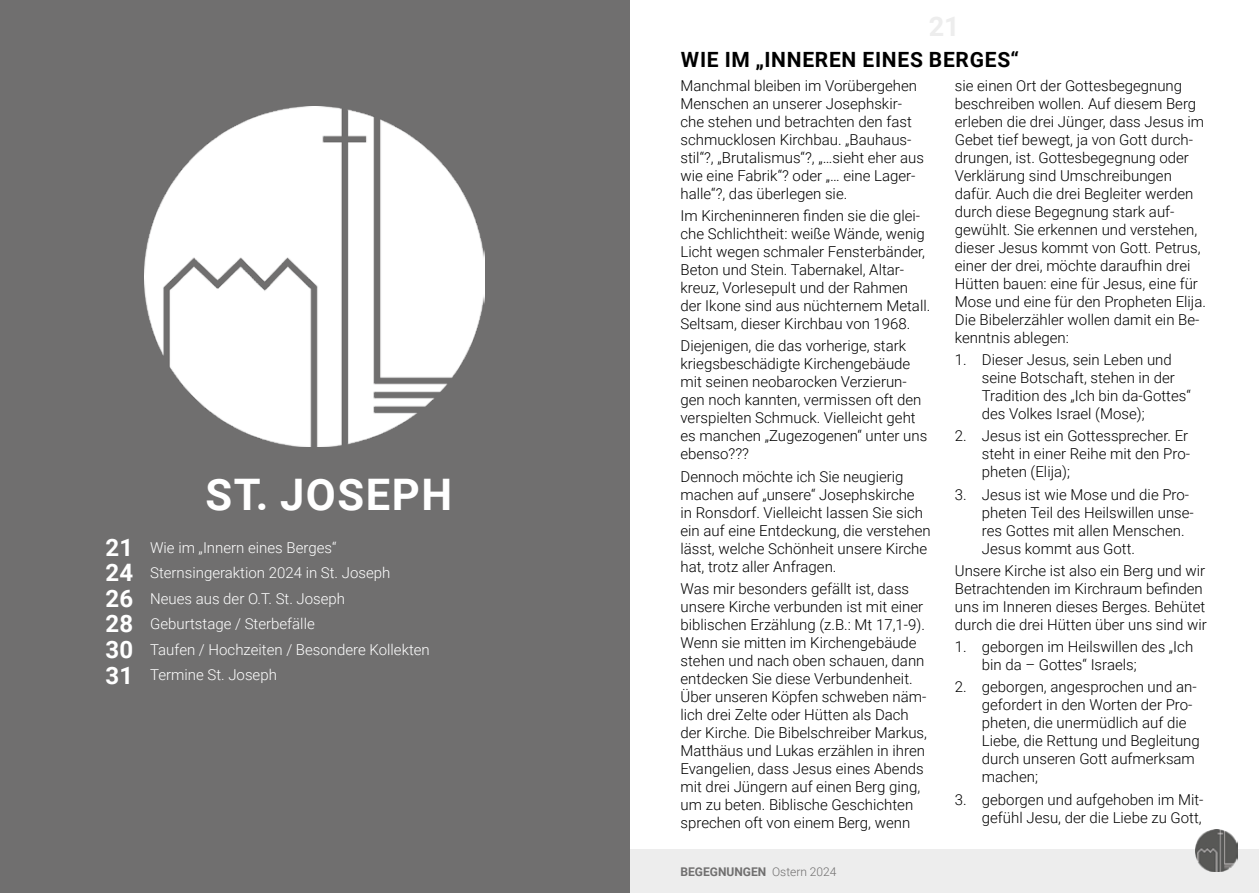
<style>
.page{position:relative;width:1259px;height:893px;background:#fff}
.page>*{position:absolute;margin:0;border:0;box-sizing:border-box;transform-origin:0 0}
.t1{font:700 43.5px "Roboto";letter-spacing:.035em;color:#fff}
.t2{font:700 21px "Roboto";letter-spacing:.035em;color:#000}
.t3{font:300 15px/18px "Roboto";color:#000}
.t4{font:300 15px/25.5px "Roboto";color:#fff}
.t5{font:700 12px "Roboto";color:#706f6f}
.s1{font-weight:700;font-size:24px}
.s2{font-weight:300}
</style>
<div class="page">
<div style="left:629px;top:850px;width:630px;height:43px;background:#ededed"></div>
<div style="left:0;top:0;width:629px;height:893px;background:#706f6f"></div>
<img style="left:145px;top:107px;width:340px;height:339px">
<img style="left:1195px;top:829px;width:42px;height:43px">
<h1 class="t1" style="left:205px;top:464px;width:248px">ST. JOSEPH</h1>
<p class="t4" style="left:106px;top:534px;width:326px"><span class="s1">21</span> Wie im „Innern eines Berges“<br><span class="s1">24</span> Sternsingeraktion 2024 in St. Joseph<br><span class="s1">26</span> Neues aus der O.T. St. Joseph<br><span class="s1">28</span> Geburtstage / Sterbefälle<br><span class="s1">30</span> Taufen / Hochzeiten / Besondere Kollekten<br><span class="s1">31</span> Termine St. Joseph</p>
<h2 class="t2" style="left:681px;top:45px;width:340px">WIE IM „INNEREN EINES BERGES“</h2>
<p class="t3" style="left:680px;top:76px;width:245px">Manchmal bleiben im Vorübergehen Menschen an unserer Josephskir&shy;che stehen und betrachten den fast schmucklosen Kirchbau. „Bauhaus&shy;stil“?, „Brutalismus“?, „…sieht eher aus wie eine Fabrik“? oder „… eine Lager&shy;halle“?, das überlegen sie.</p>
<p class="t3" style="left:680px;top:206px;width:251px">Im Kircheninneren finden sie die glei&shy;che Schlichtheit: weiße Wände, wenig Licht wegen schmaler Fensterbänder, Beton und Stein. Tabernakel, Altar&shy;kreuz, Vorlesepult und der Rahmen der Ikone sind aus nüchternem Metall.<br>Seltsam, dieser Kirchbau von 1968.</p>
<p class="t3" style="left:680px;top:336px;width:248px">Diejenigen, die das vorherige, stark kriegsbeschädigte Kirchengebäude mit seinen neobarocken Verzierun&shy;gen noch kannten, vermissen oft den verspielten Schmuck. Vielleicht geht es manchen „Zugezogenen“ unter uns ebenso???</p>
<p class="t3" style="left:680px;top:467px;width:252px">Dennoch möchte ich Sie neugierig machen auf „unsere“ Josephskirche<br>in Ronsdorf. Vielleicht lassen Sie sich ein auf eine Entdeckung, die verstehen lässt, welche Schönheit unsere Kirche hat, trotz aller Anfragen.</p>
<p class="t3" style="left:680px;top:579px;width:248px">Was mir besonders gefällt ist, dass unsere Kirche verbunden ist mit einer biblischen Erzählung (z.B.: Mt 17,1-9).<br>Wenn sie mitten im Kirchengebäude stehen und nach oben schauen, dann entdecken Sie diese Verbundenheit.<br>Über unseren Köpfen schweben näm&shy;lich drei Zelte oder Hütten als Dach der Kirche. Die Bibelschreiber Markus, Matthäus und Lukas erzählen in ihren Evangelien, dass Jesus eines Abends mit drei Jüngern auf einen Berg ging, um zu beten. Biblische Geschichten sprechen oft von einem Berg, wenn</p>
<p class="t5" style="left:680px;top:863px;width:157px">BEGEGNUNGEN <span class="s2">Ostern 2024</span></p>
<p class="t3" style="left:955px;top:76px;width:253px">sie einen Ort der Gottesbegegnung beschreiben wollen. Auf diesem Berg erleben die drei Jünger, dass Jesus im Gebet tief bewegt, ja von Gott durch&shy;drungen, ist. Gottesbegegnung oder Verklärung sind Umschreibungen dafür. Auch die drei Begleiter werden durch diese Begegnung stark auf&shy;gewühlt. Sie erkennen und verstehen, dieser Jesus kommt von Gott. Petrus, einer der drei, möchte daraufhin drei Hütten bauen: eine für Jesus, eine für Mose und eine für den Propheten Elija.<br>Die Bibelerzähler wollen damit ein Be&shy;kenntnis ablegen:</p>
<p class="t3" style="left:982px;top:350px;width:210px;text-indent:-27px">1. Dieser Jesus, sein Leben und seine Botschaft, stehen in der<br>Tradition des „Ich bin da-Gottes“ des Volkes Israel (Mose);</p>
<p class="t3" style="left:982px;top:426px;width:210px;text-align:justify;text-indent:-27px">2. Jesus ist ein Gottessprecher. Er steht in einer Reihe mit den Pro&shy;pheten (Elija);</p>
<p class="t3" style="left:982px;top:485px;width:213px;text-indent:-27px">3. Jesus ist wie Mose und die Pro&shy;pheten Teil des Heilswillen unse&shy;res Gottes mit allen Menschen.<br>Jesus kommt aus Gott.</p>
<p class="t3" style="left:955px;top:561px;width:253px">Unsere Kirche ist also ein Berg und wir Betrachtenden im Kirchraum befinden uns im Inneren dieses Berges. Behütet durch die drei Hütten über uns sind wir</p>
<p class="t3" style="left:982px;top:637px;width:213px;text-indent:-27px">1. geborgen im Heilswillen des „Ich bin da – Gottes“ Israels;</p>
<p class="t3" style="left:982px;top:677px;width:219px;text-indent:-27px">2. geborgen, angesprochen und an&shy;gefordert in den Worten der Pro&shy;pheten, die unermüdlich auf die<br>Liebe, die Rettung und Begleitung durch unseren Gott aufmerksam machen;</p>
<p class="t3" style="left:955px;top:790px;width:250px;text-align:right">3. geborgen und aufgehoben im Mit&shy;gefühl Jesu, der die Liebe zu Gott,</p>
</div>
